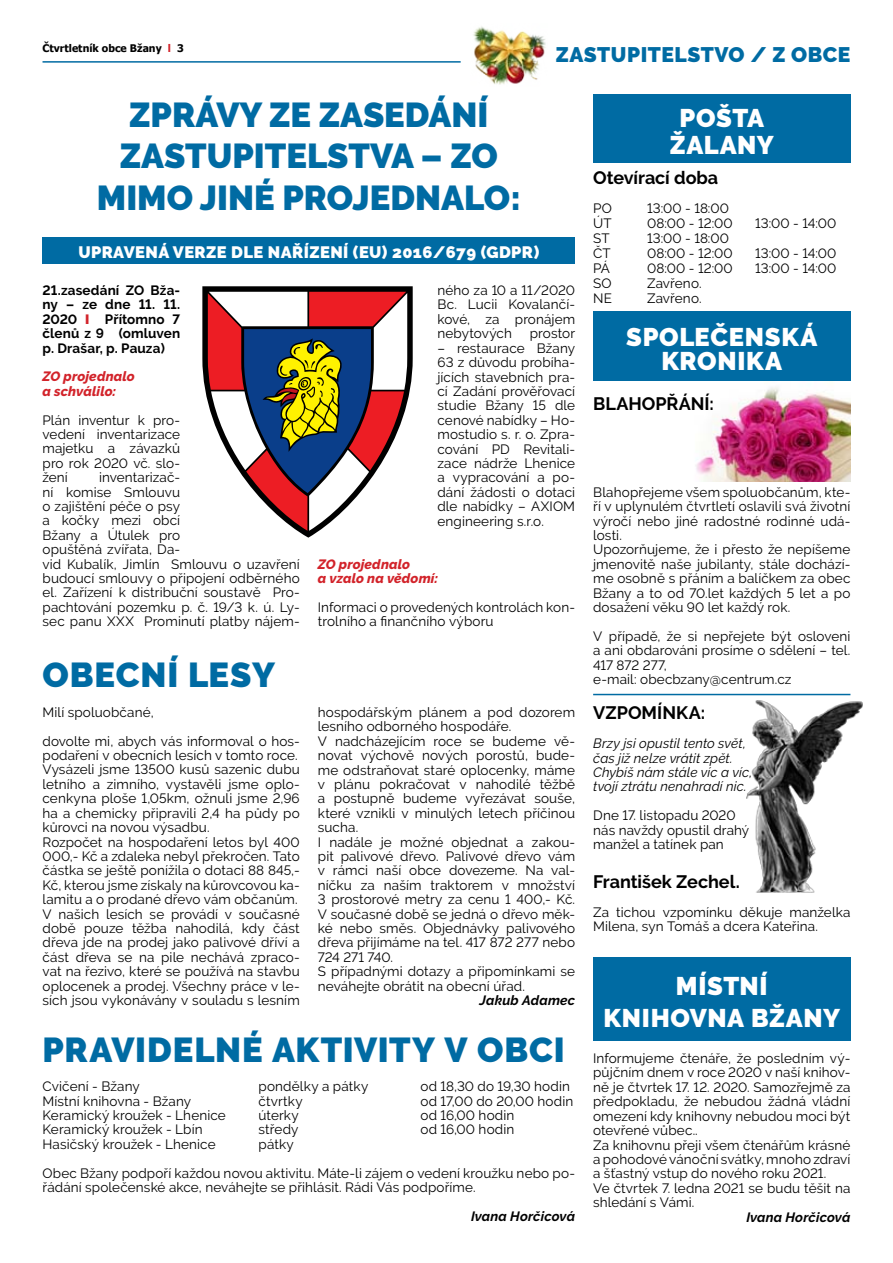
<style>
.page{position:relative;width:893px;height:1263px;background:#fff}
.page>*{position:absolute;margin:0;border:0;box-sizing:border-box;transform-origin:0 0}
.t1{font:900 34.5px/41.4px "Raleway";color:#006ba3}
.t2{font:900 34.5px "Raleway";letter-spacing:.025em;color:#006ba3}
.t3{font:900 25.5px/27px "Raleway";letter-spacing:.025em;color:#fff;text-align:center}
.t4{font:900 21px "Raleway";letter-spacing:.025em;color:#006ba3}
.t5{font:700 18px "Raleway";color:#000}
.t6{font:900 16.5px "Raleway";letter-spacing:.025em;color:#fff}
.t7{font:13.5px/14.4px "Raleway";letter-spacing:.01em;color:#000}
.t8{font:italic 13.5px/14.4px "Raleway";letter-spacing:.01em;color:#000}
.t9{font:700 13.5px/14.4px "Raleway";letter-spacing:.01em;color:#000;text-align:justify}
.t10{font:italic 800 13.5px/14.4px "Raleway";letter-spacing:.01em;color:#d2232a}
.t11{font:italic 700 13.5px "Raleway";letter-spacing:.01em;color:#000}
.t12{font:700 10.5px "Tahoma";color:#000}
.s1{color:#d2232a}
.s2{font-weight:900;color:#d2232a}
</style>
<div class="page">
<img style="left:696px;top:387px;width:154px;height:95px">
<hr style="left:43px;top:61px;width:418px;height:2px;background:#006ba3">
<hr style="left:593px;top:694px;width:257px;height:1px;background:#006ba3">
<div style="left:593px;top:95px;width:257px;height:68px;background:#006ba3"></div>
<div style="left:593px;top:311px;width:257px;height:70px;background:#006ba3"></div>
<div style="left:593px;top:957px;width:257px;height:84px;background:#006ba3"></div>
<div style="left:43px;top:237px;width:532px;height:27px;background:#006ba3"></div>
<svg style="left:202px;top:286px;width:211px;height:252px"></svg>
<svg style="left:208px;top:292px;width:199px;height:239px"></svg>
<img style="left:473px;top:26px;width:73px;height:59px">
<img style="left:746px;top:700px;width:117px;height:192px">
<p class="t12" style="left:43px;top:41px;width:143px">Čtvrtletník obce Bžany <span class="s1">l</span> 3</p>
<h3 class="t4" style="left:556px;top:43px;width:251px">ZASTUPI TELSTVO / Z OBCE</h3>
<h1 class="t1" style="left:120px;top:94px;width:370px">ZPRÁVY ZE ZASEDÁNÍ<br>ZASTUPITELSTV</h1>
<h1 class="t1" style="left:97px;top:136px;width:425px;text-indent:294px">A – ZO<br>MIMO JINÉ PROJEDNALO:</h1>
<p class="t6" style="left:78px;top:243px;width:433px">UPRAVENÁ VERZE DLE NAŘÍZENÍ (EU) 2016/679 (GDPR</p>
<p class="t6" style="left:534px;top:243px;width:7px">)</p>
<p class="t9" style="left:43px;top:283px;width:139px">21.zasedání ZO Bža&shy;ny – ze dne 11. 11.<br>2020 <span class="s2">I</span></p>
<p class="t7" style="left:437px;top:283px;width:139px;text-align:justify">ného za 10 a 11/2020<br>Bc. Lucii Kovalančí&shy;kové, za pronájem nebytových</p>
<p class="t9" style="left:43px;top:312px;width:139px;text-indent:62px">Přítomno 7 členů z 9 (omluven p. Drašar, p. Pauza)</p>
<p class="t10" style="left:43px;top:369px;width:94px">ZO projednalo a schválilo:</p>
<p class="t7" style="left:43px;top:413px;width:139px;text-align:justify">●Plán inventur k pro&shy;vedení inventarizace majetku a závazků pro rok 2020 vč. slo&shy;žení</p>
<p class="t7" style="left:530px;top:326px;width:47px">prostor</p>
<p class="t7" style="left:437px;top:341px;width:139px;text-align:justify">– restaurace Bžany 63 z důvodu probíha&shy;jících stavebních pra&shy;cí Zadání prověřovací studie Bžany 15 dle cenové nabídky – Ho&shy;mostudio s. r. o.● Zpra&shy;cování PD Revitali&shy;zace nádrže Lhenice a vypracování a po&shy;dání žádosti o dotaci dle nabídky – AXIOM engineering s.r.o.</p>
<p class="t10" style="left:318px;top:557px;width:122px">ZO projednalo<br>a vzalo na vědomí:</p>
<p class="t7" style="left:318px;top:600px;width:259px">Informaci o provedených kontrolách kon&shy;trolního a finančního výboru</p>
<p class="t7" style="left:43px;top:470px;width:259px;text-indent:57px">inventarizač-<br>ní komise Smlouvu<br>o zajištění péče o psy<br>a kočky mezi obcí<br>Bžany a Útulek pro<br>opuštěná zvířata, Da-<br>vid Kubalík, Jimlín ● Smlouvu o uzavření budoucí smlouvy o připojení odběrného el. Zařízení k distribuční soustavě ● Pro&shy;pachtování pozemku p. č. 19/3 k. ú. Ly&shy;sec panu XXX ● Prominutí platby nájem-</p>
<h1 class="t1" style="left:43px;top:654px;width:234px">OBECNÍ LESY</h1>
<p class="t7" style="left:43px;top:698px;width:259px;line-height:28.8px">Milí spoluobčané,<br>dovolte mi, abych vás informoval o hos-</p>
<p class="t7" style="left:43px;top:748px;width:259px">podaření v obecních lesích v tomto roce.<br>Vysázeli jsme 13500 kusů sazenic dubu letního a zimního, vystavěli jsme oplo&shy;cenkyna ploše 1,05km, ožnuli jsme 2,96 ha a chemicky připravili 2,4 ha půdy po kůrovci na novou výsadbu.<br>Rozpočet na hospodaření letos byl 400<br>000,- Kč a zdaleka nebyl překročen. Tato částka se ještě ponížila o dotaci 88 845,- Kč, kterou jsme získaly na kůrovcovou ka&shy;lamitu a o prodané dřevo vám občanům.<br>V našich lesích se provádí v současné době pouze těžba nahodilá, kdy část dřeva jde na prodej jako palivové dříví a část dřeva se na pile nechává zpraco&shy;vat na řezivo, které se používá na stavbu oplocenek a prodej. Všechny práce v le&shy;sích jsou vykonávány v souladu s lesním</p>
<p class="t7" style="left:318px;top:705px;width:259px">hospodářským plánem a pod dozorem lesního odborného hospodáře.<br>V nadcházejícím roce se budeme vě&shy;novat výchově nových porostů, bude&shy;me odstraňovat staré oplocenky, máme v plánu pokračovat v nahodilé těžbě a postupně budeme vyřezávat souše, které vznikli v minulých letech příčinou sucha.<br>I nadále je možné objednat a zakou&shy;pit palivové dřevo. Palivové dřevo vám v rámci naší obce dovezeme. Na val&shy;níčku za naším traktorem v množství 3 prostorové metry za cenu 1 400,- Kč.<br>V současné době se jedná o dřevo měk&shy;ké nebo směs. Objednávky palivového dřeva přijímáme na tel. 417 872 277 nebo 724 271 740.<br>S případnými dotazy a připomínkami se neváhejte obrátit na obecní úřad.</p>
<p class="t11" style="left:480px;top:992px;width:97px">Jakub Adamec</p>
<h1 class="t2" style="left:43px;top:1029px;width:524px">PRAVIDELNÉ AKTIVITY V OBCI</h1>
<p class="t7" style="left:43px;top:1079px;width:99px">Cvičení - Bžany</p>
<p class="t7" style="left:259px;top:1079px;width:111px">pondělky a pátky</p>
<p class="t7" style="left:421px;top:1079px;width:151px">od 18,30 do 19,30 hodin</p>
<p class="t7" style="left:43px;top:1093px;width:150px">Místní knihovna - Bžany</p>
<p class="t7" style="left:259px;top:1093px;width:46px">čtvrtky</p>
<p class="t7" style="left:421px;top:1093px;width:154px">od 17,00 do 20,00 hodin</p>
<p class="t7" style="left:43px;top:1108px;width:185px">Keramický kroužek - Lhenice</p>
<p class="t7" style="left:259px;top:1108px;width:42px">úterky</p>
<p class="t7" style="left:421px;top:1108px;width:95px">od 16,00 hodin</p>
<p class="t7" style="left:43px;top:1122px;width:162px">Keramický kroužek - Lbín</p>
<p class="t7" style="left:259px;top:1122px;width:41px">středy</p>
<p class="t7" style="left:421px;top:1122px;width:95px">od 16,00 hodin</p>
<p class="t7" style="left:43px;top:1137px;width:175px">Hasičský kroužek - Lhenice</p>
<p class="t7" style="left:43px;top:1129px;width:534px;line-height:28.8px;text-indent:216px">pátky<br>Obec Bžany podpoří každou novou aktivitu. Máte-li zájem o vedení kroužku nebo po-</p>
<p class="t7" style="left:43px;top:1180px;width:435px">řádání společenské akce, neváhejte se přihlásit. Rádi Vás podpoříme.</p>
<p class="t11" style="left:471px;top:1208px;width:106px">Ivana Horčicová</p>
<h2 class="t3" style="left:670px;top:105px;width:106px">POŠTA<br>ŽALANY</h2>
<h3 class="t5" style="left:593px;top:167px;width:127px">Otevírací doba</h3>
<p class="t7" style="left:593px;top:201px;width:20px">PO</p>
<p class="t7" style="left:647px;top:201px;width:83px">13:00 - 18:00</p>
<p class="t7" style="left:593px;top:216px;width:20px">ÚT</p>
<p class="t7" style="left:647px;top:216px;width:87px">08:00 - 12:00</p>
<p class="t7" style="left:755px;top:216px;width:83px">13:00 - 14:00</p>
<p class="t7" style="left:593px;top:231px;width:18px">ST</p>
<p class="t7" style="left:647px;top:231px;width:83px">13:00 - 18:00</p>
<p class="t7" style="left:593px;top:246px;width:19px">ČT</p>
<p class="t7" style="left:647px;top:246px;width:87px">08:00 - 12:00</p>
<p class="t7" style="left:755px;top:246px;width:83px">13:00 - 14:00</p>
<p class="t7" style="left:593px;top:261px;width:18px">PÁ</p>
<p class="t7" style="left:647px;top:261px;width:87px">08:00 - 12:00</p>
<p class="t7" style="left:755px;top:261px;width:83px">13:00 - 14:00</p>
<p class="t7" style="left:593px;top:276px;width:20px">SO</p>
<p class="t7" style="left:647px;top:276px;width:56px">Zavřeno.</p>
<p class="t7" style="left:593px;top:291px;width:20px">NE</p>
<p class="t7" style="left:647px;top:291px;width:56px">Zavřeno.</p>
<h2 class="t3" style="left:626px;top:325px;width:193px;line-height:24px">SPOLEČENSKÁ<br>KRONIKA</h2>
<h3 class="t5" style="left:593px;top:394px;width:122px">BLAHOPŘÁNÍ:</h3>
<p class="t7" style="left:593px;top:485px;width:259px">Blahopřejeme všem spoluobčanům, kte&shy;ří v uplynulém čtvrtletí oslavili svá životní výročí nebo jiné radostné rodinné udá&shy;losti.<br>Upozorňujeme, že i přesto že nepíšeme jmenovitě naše jubilanty, stále dochází&shy;me osobně s přáním a balíčkem za obec Bžany a to od 70.let každých 5 let a po dosažení věku 90 let každý rok.</p>
<p class="t7" style="left:593px;top:629px;width:259px">V případě, že si nepřejete být osloveni a ani obdarováni prosíme o sdělení – tel.<br>417 872 277,<br>e-mail: obecbzany@centrum.cz</p>
<h3 class="t5" style="left:593px;top:703px;width:114px">VZPOMÍNKA:</h3>
<p class="t8" style="left:593px;top:736px;width:161px">Brzy jsi opustil tento svět, čas již nelze vrátit zpět.<br>Chybíš nám stále víc a víc, tvojí ztrátu nenahradí nic.</p>
<p class="t7" style="left:593px;top:808px;width:158px">Dne 17. listopadu 2020 nás navždy opustil drahý manžel a tatínek pan</p>
<h3 class="t5" style="left:593px;top:871px;width:148px">František Zechel.</h3>
<p class="t7" style="left:593px;top:905px;width:259px">Za tichou vzpomínku děkuje manželka<br>Milena, syn Tomáš a dcera Kateřina.</p>
<h2 class="t3" style="left:604px;top:970px;width:238px;line-height:31.5px">MÍSTNÍ<br>KNIHOVNA BŽANY</h2>
<p class="t7" style="left:593px;top:1051px;width:259px">Informujeme čtenáře, že posledním vý&shy;půjčním dnem v roce 2020 v naší knihov&shy;ně je čtvrtek 17. 12. 2020. Samozřejmě za předpokladu, že nebudou žádná vládní omezení kdy knihovny nebudou moci být otevřené vůbec..<br>Za knihovnu přeji všem čtenářům krásné a pohodové vánoční svátky, mnoho zdraví a šťastný vstup do nového roku 2021.<br>Ve čtvrtek 7. ledna 2021 se budu těšit na shledání s Vámi.</p>
<p class="t11" style="left:746px;top:1209px;width:106px">Ivana Horčicová</p>
</div>
